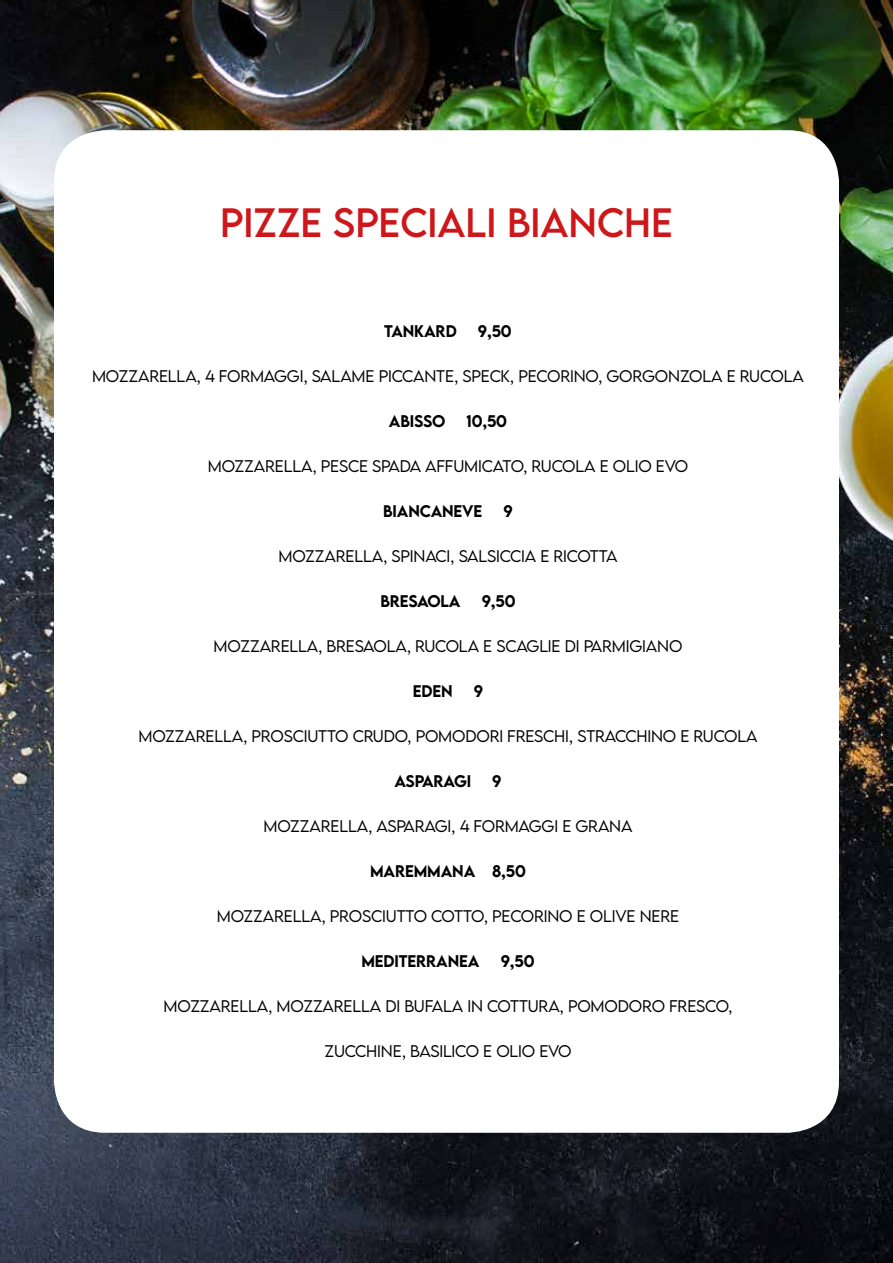
<style>
.page{position:relative;width:893px;height:1263px;background:#fff}
.page>*{position:absolute;margin:0;border:0;box-sizing:border-box;transform-origin:0 0}
.t1{font:36.45px "LEMONMILK";color:#cd171a}
.t2{font:300 15px "LEMONMILK";letter-spacing:-.01em;color:#000}
.t3{font:500 15px "LEMONMILK";letter-spacing:-.01em;color:#000}
</style>
<div class="page">
<img style="left:1px;top:1px;width:891px;height:1261px">
<div style="left:54px;top:130px;width:785px;height:1003px;background:#fff;border-radius:51px"></div>
<h1 class="t1" style="left:220px;top:199px;width:454px">PIZZE SPECIALI BIANCHE</h1>
<p class="t3" style="left:384px;top:321px;width:74px">TANKARD</p>
<p class="t3" style="left:478px;top:321px;width:35px">9,50</p>
<p class="t2" style="left:92px;top:366px;width:713px">MOZZARELLA, 4 FORMAGGI, SALAM E PICCANTE, SPECK, PECORINO, GORGONZOLA E RUCOLA</p>
<p class="t3" style="left:389px;top:411px;width:58px">ABISSO</p>
<p class="t3" style="left:467px;top:411px;width:42px">10,50</p>
<p class="t2" style="left:208px;top:456px;width:481px">MOZZARELLA, PESCE SPADA AFFUM ICATO, RUCOLA E OLIO EVO</p>
<p class="t3" style="left:383px;top:501px;width:99px">BIANCANEVE</p>
<p class="t3" style="left:503px;top:501px;width:11px">9</p>
<p class="t2" style="left:279px;top:546px;width:340px">MOZZARELLA, SPINACI, SALSICCIA E RICOTTA</p>
<p class="t3" style="left:380px;top:591px;width:10px">BRE</p>
<p class="t3" style="left:408px;top:591px;width:53px">SAOLA</p>
<p class="t3" style="left:482px;top:591px;width:35px">9,50</p>
<p class="t2" style="left:214px;top:636px;width:470px">MOZZARELLA, BRESAOLA, RUCOLA E SCAGLIE DI PARM IGIANO</p>
<p class="t3" style="left:413px;top:681px;width:41px">EDEN</p>
<p class="t3" style="left:474px;top:681px;width:11px">9</p>
<p class="t2" style="left:138px;top:726px;width:621px">MOZZARELLA, PROSCIUTTO CRUDO, POM ODORI FRESCHI, STRACCHINO E RUCOLA</p>
<p class="t3" style="left:394px;top:771px;width:32px">ASPARA</p>
<p class="t3" style="left:454px;top:771px;width:19px">GI</p>
<p class="t3" style="left:492px;top:771px;width:11px">9</p>
<p class="t2" style="left:263px;top:816px;width:371px">MOZZARELLA, ASPARAGI, 4 FORMAGGI E GRANA</p>
<p class="t3" style="left:370px;top:861px;width:25px">MARE</p>
<p class="t3" style="left:414px;top:861px;width:114px">MMANA 8,50</p>
<p class="t2" style="left:217px;top:906px;width:464px">MOZZARELLA, PROSCIUTTO COTTO, PECORINO E OLIVE NERE</p>
<p class="t3" style="left:361px;top:951px;width:49px">MEDITERRA</p>
<p class="t3" style="left:448px;top:951px;width:22px">NEA</p>
<p class="t3" style="left:501px;top:951px;width:35px">9,50</p>
<p class="t2" style="left:164px;top:996px;width:570px">MOZZARELLA, M OZZARELLA DI BUFALA IN COTTURA, POM ODORO FRESCO,</p>
<p class="t2" style="left:324px;top:1041px;width:248px">ZUCCHINE, BASILICO E OLIO EVO</p>
</div>
